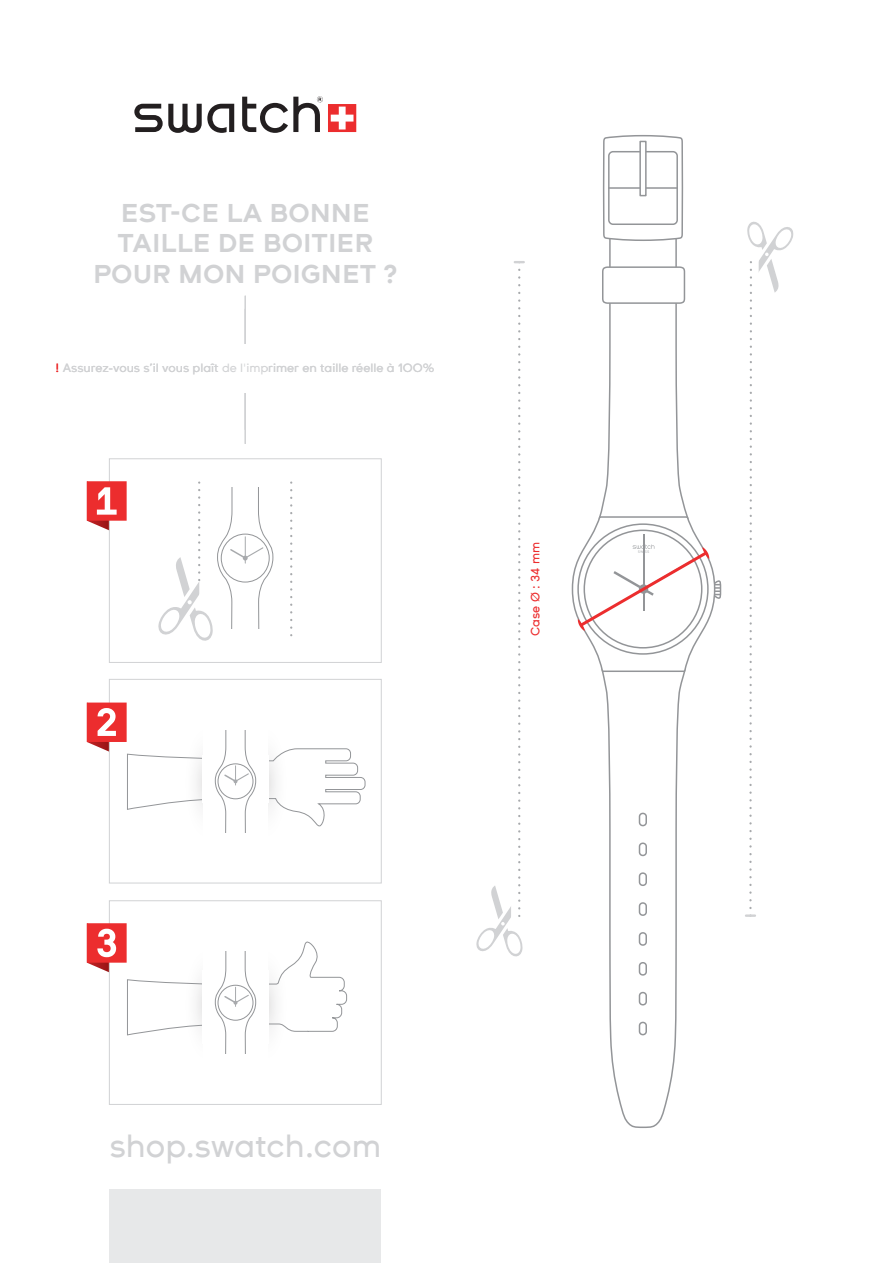
<style>
.page{position:relative;width:893px;height:1263px;background:#fff}
.page>*{position:absolute;margin:0;border:0;box-sizing:border-box;transform-origin:0 0}
.t1{font:31.95px "Swatch CT Office";color:#d1d2d4}
.t2{font:700 25.8px/30.9px "Swatch CT";color:#d1d2d4;text-align:center}
.t3{font:12px "Swatch CT";color:#d1d2d4}
.t4{font:12px "Swatch CT Office";color:#ec2d2e}
.s1{color:#ec2d2e}
</style>
<div class="page">
<div style="left:109px;top:900px;width:273px;height:205px;border:1px solid #d1d2d4"></div>
<div style="left:109px;top:679px;width:273px;height:204px;border:1px solid #d1d2d4"></div>
<div style="left:109px;top:458px;width:273px;height:205px;border:1px solid #d1d2d4"></div>
<div style="left:87px;top:481px;width:40px;height:40px;background:#ec2d2e"></div>
<svg style="left:87px;top:481px;width:30px;height:49px"></svg>
<div style="left:87px;top:702px;width:40px;height:40px;background:#ec2d2e"></div>
<svg style="left:87px;top:702px;width:29px;height:50px"></svg>
<div style="left:87px;top:923px;width:40px;height:40px;background:#ec2d2e"></div>
<svg style="left:87px;top:923px;width:29px;height:49px"></svg>
<svg style="left:127px;top:753px;width:76px;height:57px"></svg>
<svg style="left:127px;top:979px;width:75px;height:57px"></svg>
<div style="left:109px;top:1190px;width:272px;height:73px;background:#e7e8e9"></div>
<div style="left:202px;top:755px;width:67px;height:47px;background:#fff"></div>
<svg style="left:290px;top:490px;width:2px;height:146px"></svg>
<svg style="left:158px;top:483px;width:116px;height:158px"></svg>
<svg style="left:215px;top:730px;width:151px;height:103px"></svg>
<svg style="left:215px;top:941px;width:132px;height:113px"></svg>
<svg style="left:134px;top:96px;width:222px;height:37px"></svg>
<hr style="left:245px;top:296px;width:1px;height:148px;background:#d1d2d4">
<svg style="left:476px;top:270px;width:47px;height:687px"></svg>
<svg style="left:745px;top:221px;width:49px;height:696px"></svg>
<svg style="left:515px;top:261px;width:9px;height:2px"></svg>
<svg style="left:571px;top:135px;width:151px;height:993px"></svg>
<div style="left:223px;top:344px;width:44px;height:49px;background:#fff"></div>
<h2 class="t2" style="left:93px;top:197px;width:306px">EST-CE LA BONNE<br>TAILLE DE BOITIER<br>POUR MON POIGNET ?</h2>
<p class="t3" style="left:55px;top:361px;width:381px"><span class="s1">!</span> Assurez-vous s’il vous plaît de l'imprimer en taille réelle à 100%</p>
<p class="t4" style="left:529px;top:636px;width:96px;rotate:-90deg">Case Ø : 34 mm</p>
<h1 class="t1" style="left:109px;top:1128px;width:273px">shop.swatch.com</h1>
</div>
